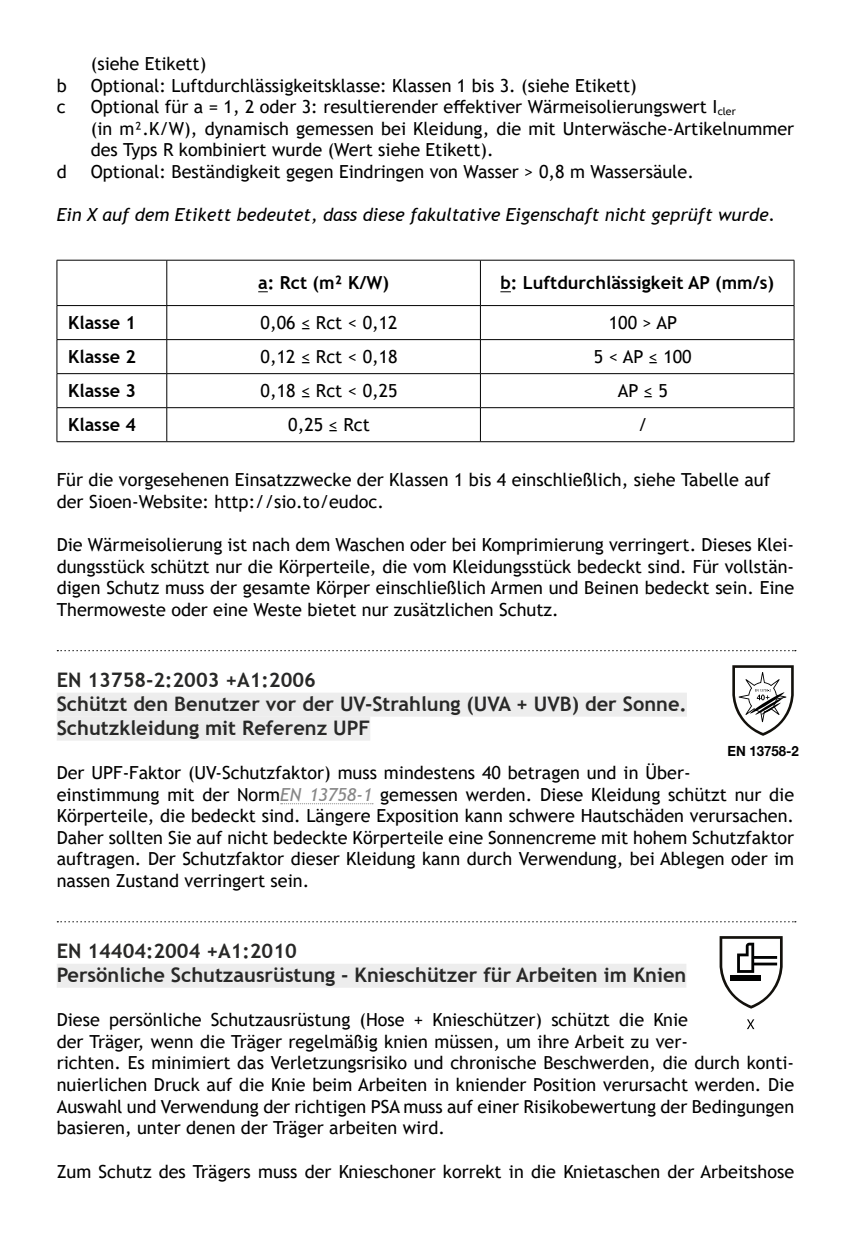
<style>
.page{position:relative;width:851px;height:1248px;background:#fff}
.page>*{position:absolute;margin:0;border:0;box-sizing:border-box;transform-origin:0 0}
.t1{font:700 20px/24px "Trebuchet MS";color:#282827}
.t2{font:18px/21.6px "Trebuchet MS";color:#000}
.t3{font:italic 18px "Trebuchet MS";color:#000}
.t4{font:700 18px "Trebuchet MS";color:#000}
.t5{font:700 14px "Helvetica Neue LT Std";color:#000;scale:.94 1}
.s1{font-style:italic;color:#878787}
</style>
<div class="page">
<div style="left:57px;top:692px;width:629px;height:24px;background:#ededed"></div>
<div style="left:57px;top:716px;width:313px;height:24px;background:#ededed"></div>
<svg style="left:280px;top:803px;width:93px;height:1px"></svg>
<div style="left:57px;top:963px;width:629px;height:24px;background:#ededed"></div>
<hr style="left:57px;top:259px;width:110px;height:2px;background:#000">
<hr style="left:56px;top:260px;width:2px;height:45px;background:#000">
<hr style="left:167px;top:259px;width:313px;height:2px;background:#000">
<hr style="left:166px;top:260px;width:1px;height:45px;background:#000">
<hr style="left:480px;top:259px;width:314px;height:2px;background:#000">
<hr style="left:479px;top:260px;width:2px;height:45px;background:#000">
<hr style="left:793px;top:260px;width:1px;height:45px;background:#000">
<hr style="left:57px;top:305px;width:110px;height:1px;background:#000">
<hr style="left:56px;top:306px;width:2px;height:33px;background:#000">
<hr style="left:167px;top:305px;width:313px;height:1px;background:#000">
<hr style="left:166px;top:306px;width:1px;height:33px;background:#000">
<hr style="left:480px;top:305px;width:314px;height:1px;background:#000">
<hr style="left:479px;top:306px;width:2px;height:33px;background:#000">
<hr style="left:793px;top:306px;width:1px;height:33px;background:#000">
<hr style="left:57px;top:339px;width:110px;height:1px;background:#000">
<hr style="left:56px;top:340px;width:2px;height:33px;background:#000">
<hr style="left:167px;top:339px;width:313px;height:1px;background:#000">
<hr style="left:166px;top:340px;width:1px;height:33px;background:#000">
<hr style="left:480px;top:339px;width:314px;height:1px;background:#000">
<hr style="left:479px;top:340px;width:2px;height:33px;background:#000">
<hr style="left:793px;top:340px;width:1px;height:33px;background:#000">
<hr style="left:57px;top:373px;width:110px;height:1px;background:#000">
<hr style="left:56px;top:374px;width:2px;height:33px;background:#000">
<hr style="left:167px;top:373px;width:313px;height:1px;background:#000">
<hr style="left:166px;top:374px;width:1px;height:33px;background:#000">
<hr style="left:480px;top:373px;width:314px;height:1px;background:#000">
<hr style="left:479px;top:374px;width:2px;height:33px;background:#000">
<hr style="left:793px;top:374px;width:1px;height:33px;background:#000">
<hr style="left:57px;top:407px;width:110px;height:1px;background:#000">
<hr style="left:56px;top:408px;width:2px;height:33px;background:#000">
<hr style="left:167px;top:407px;width:313px;height:1px;background:#000">
<hr style="left:166px;top:408px;width:1px;height:33px;background:#000">
<hr style="left:480px;top:407px;width:314px;height:1px;background:#000">
<hr style="left:479px;top:408px;width:2px;height:33px;background:#000">
<hr style="left:793px;top:408px;width:1px;height:33px;background:#000">
<hr style="left:57px;top:441px;width:110px;height:1px;background:#000">
<hr style="left:167px;top:441px;width:313px;height:1px;background:#000">
<hr style="left:480px;top:441px;width:314px;height:1px;background:#000">
<svg style="left:57px;top:650px;width:738px;height:1px"></svg>
<svg style="left:57px;top:921px;width:738px;height:1px"></svg>
<svg style="left:732px;top:665px;width:61px;height:70px"></svg>
<svg style="left:747px;top:1019px;width:7px;height:9px"></svg>
<svg style="left:719px;top:936px;width:63px;height:72px"></svg>
<p class="t2" style="left:91px;top:53px;width:117px">(siehe Etikett)</p>
<p class="t2" style="left:57px;top:74px;width:12px">b</p>
<p class="t2" style="left:91px;top:74px;width:547px">Optional: Luftdurchlässigkeitsklasse: Klassen 1 bis 3. (siehe Etikett)</p>
<p class="t2" style="left:57px;top:96px;width:10px">c</p>
<p class="t2" style="left:91px;top:96px;width:704px">Optional für a = 1, 2 oder 3: resultierender effektiver Wärmeisolierungswert I<sub>cler<br></sub>(in m².K/W), dynamisch gemessen bei Kleidung, die mit Unterwäsche-Artikelnummer des Typs R kombiniert wurde (Wert siehe Etikett).</p>
<p class="t2" style="left:57px;top:161px;width:12px">d</p>
<p class="t2" style="left:91px;top:161px;width:604px">Optional: Beständigkeit gegen Eindringen von Wasser &gt; 0,8 m Wassersäule.</p>
<p class="t3" style="left:57px;top:204px;width:720px">Ein X auf dem Etikett bedeutet, dass diese fakultative Eigenschaft nicht geprüft wurde.</p>
<p class="t4" style="left:258px;top:272px;width:132px">a: Rct (m² K/W)</p>
<p class="t4" style="left:500px;top:272px;width:275px">b: Luftdurchlässigkeit AP (mm/s)</p>
<p class="t4" style="left:68px;top:311px;width:69px">Klasse 1</p>
<p class="t2" style="left:260px;top:312px;width:138px">0,06 ≤ Rct &lt; 0,12</p>
<p class="t2" style="left:608px;top:312px;width:70px">100 &gt; AP</p>
<p class="t4" style="left:68px;top:345px;width:69px">Klasse 2</p>
<p class="t2" style="left:260px;top:346px;width:138px">0,12 ≤ Rct &lt; 0,18</p>
<p class="t2" style="left:594px;top:346px;width:99px">5 &lt; AP ≤ 100</p>
<p class="t4" style="left:68px;top:379px;width:69px">Klasse 3</p>
<p class="t2" style="left:260px;top:380px;width:138px">0,18 ≤ Rct &lt; 0,25</p>
<p class="t2" style="left:617px;top:380px;width:52px">AP ≤ 5</p>
<p class="t4" style="left:68px;top:413px;width:69px">Klasse 4</p>
<p class="t2" style="left:288px;top:414px;width:83px">0,25 ≤ Rct</p>
<p class="t2" style="left:638px;top:414px;width:11px">/</p>
<p class="t2" style="left:57px;top:469px;width:715px">Für die vorgesehenen Einsatzzwecke der Klassen 1 bis 4 einschließlich, siehe Tabelle auf der Sioen-Website: http://sio.to/eudoc.</p>
<p class="t2" style="left:57px;top:533px;width:738px;text-align:justify">Die Wärmeisolierung ist nach dem Waschen oder bei Komprimierung verringert. Dieses Klei&shy;dungsstück schützt nur die Körperteile, die vom Kleidungsstück bedeckt sind. Für vollstän&shy;digen Schutz muss der gesamte Körper einschließlich Armen und Beinen bedeckt sein. Eine Thermoweste oder eine Weste bietet nur zusätzlichen Schutz.</p>
<p class="t1" style="left:57px;top:667px;width:631px">EN 13758-2:2003 +A1:2006<br>Schützt den Benutzer vor der UV-Strahlung (UVA + UVB) der Sonne.<br>Schutzkleidung mit Referenz UPF</p>
<p class="t2" style="left:57px;top:761px;width:739px">Der UPF-Faktor (UV-Schutzfaktor) muss mindestens 40 betragen und in Über&shy;einstimmung mit der Norm<span class="s1">EN 13758-1</span> gemessen werden. Diese Kleidung schützt nur die Körperteile, die bedeckt sind. Längere Exposition kann schwere Hautschäden verursachen.<br>Daher sollten Sie auf nicht bedeckte Körperteile eine Sonnencreme mit hohem Schutzfaktor auftragen. Der Schutzfaktor dieser Kleidung kann durch Verwendung, bei Ablegen oder im nassen Zustand verringert sein.</p>
<p class="t5" style="left:727px;top:742px;width:77px">EN 13758-2</p>
<p class="t1" style="left:57px;top:938px;width:631px">EN 14404:2004 +A1:2010<br>Persönliche Schutzausrüstung - Knieschützer für Arbeiten im Knien</p>
<p class="t2" style="left:57px;top:1008px;width:739px">Diese persönliche Schutzausrüstung (Hose + Knieschützer) schützt die Knie<br>der Träger, wenn die Träger regelmäßig knien müssen, um ihre Arbeit zu ver-<br>richten. Es minimiert das Verletzungsrisiko und chronische Beschwerden, die durch konti&shy;nuierlichen Druck auf die Knie beim Arbeiten in kniender Position verursacht werden. Die Auswahl und Verwendung der richtigen PSA muss auf einer Risikobewertung der Bedingungen basieren, unter denen der Träger arbeiten wird.</p>
<p class="t2" style="left:57px;top:1160px;width:738px">Zum Schutz des Trägers muss der Knieschoner korrekt in die Knietaschen der Arbeitshose</p>
</div>
